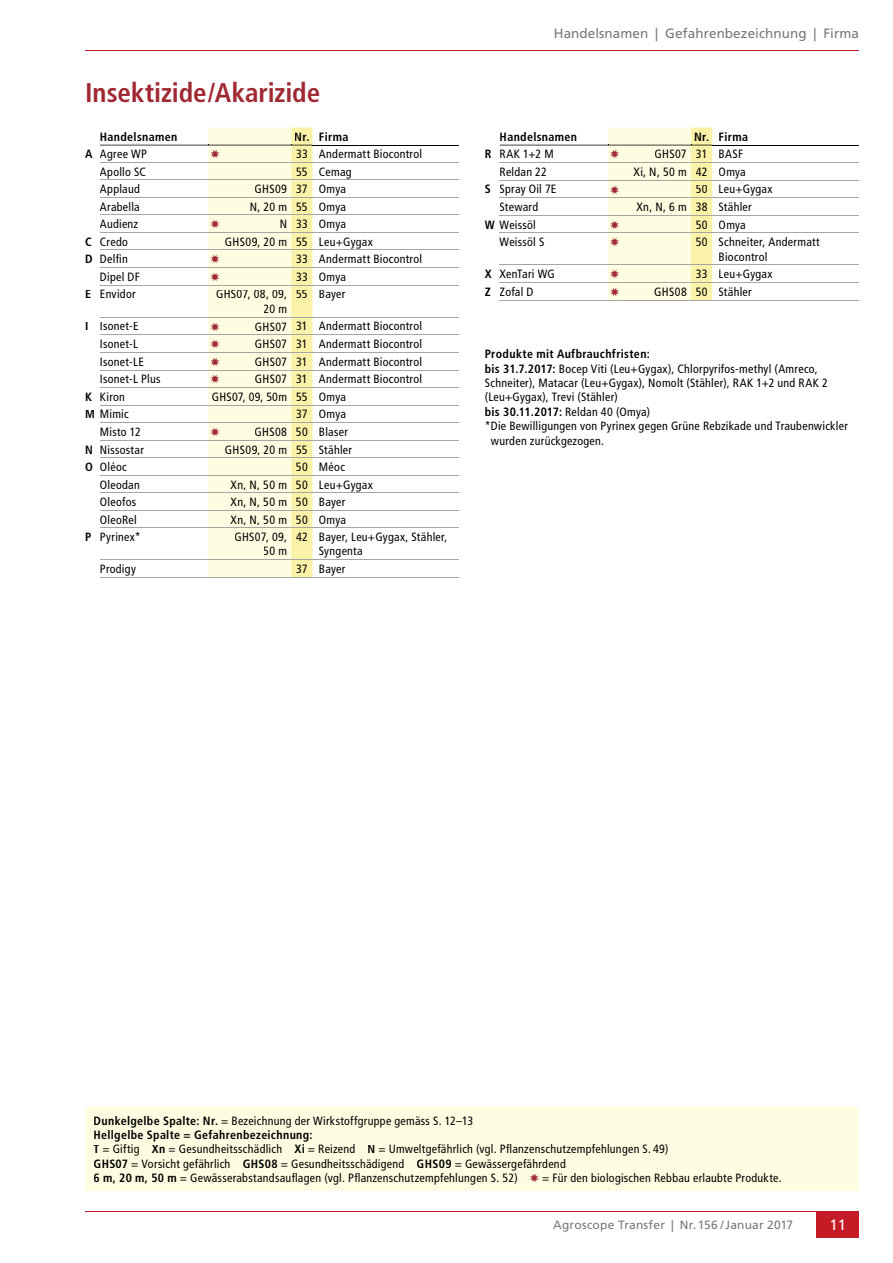
<style>
.page{position:relative;width:893px;height:1263px;background:#fff}
.page>*{position:absolute;margin:0;border:0;box-sizing:border-box;transform-origin:0 0}
.t1{font:700 condensed 27px "Frutiger LT";letter-spacing:-.005em;color:#a02833}
.t2{font:15px "Frutiger LT";color:#fff}
.t3{font:13.5px "Frutiger LT";letter-spacing:.005em;color:#787877}
.t4{font:condensed 12px/14.4px "Frutiger LT";letter-spacing:.02em;color:#000}
.t5{font:700 condensed 12px "Frutiger LT";letter-spacing:.03em;color:#000}
.t6{font:12px "Frutiger LT";letter-spacing:.015em;color:#787877}
.s1{font-weight:700}
.s2{font-weight:400}
.s3{color:#a02833}
</style>
<div class="page">
<hr style="left:85px;top:1211px;width:774px;height:1px;background:#c41c27">
<div style="left:816px;top:1212px;width:43px;height:25px;background:#c41c27"></div>
<hr style="left:85px;top:51px;width:774px;height:1px;background:#c41c27">
<hr style="left:313px;top:162px;width:146px;height:1px;background:#a5a5a4">
<hr style="left:313px;top:145px;width:146px;height:1px;background:#000">
<hr style="left:313px;top:527px;width:146px;height:1px;background:#a5a5a4">
<hr style="left:313px;top:559px;width:146px;height:1px;background:#a5a5a4">
<hr style="left:313px;top:577px;width:146px;height:1px;background:#a5a5a4">
<hr style="left:313px;top:179px;width:146px;height:1px;background:#a5a5a4">
<hr style="left:313px;top:197px;width:146px;height:1px;background:#a5a5a4">
<hr style="left:313px;top:214px;width:146px;height:1px;background:#a5a5a4">
<hr style="left:313px;top:232px;width:146px;height:1px;background:#a5a5a4">
<hr style="left:313px;top:250px;width:146px;height:1px;background:#a5a5a4">
<hr style="left:313px;top:267px;width:146px;height:1px;background:#a5a5a4">
<hr style="left:313px;top:285px;width:146px;height:1px;background:#a5a5a4">
<hr style="left:313px;top:317px;width:146px;height:1px;background:#a5a5a4">
<hr style="left:313px;top:334px;width:146px;height:1px;background:#a5a5a4">
<hr style="left:313px;top:352px;width:146px;height:1px;background:#a5a5a4">
<hr style="left:313px;top:370px;width:146px;height:1px;background:#a5a5a4">
<hr style="left:313px;top:387px;width:146px;height:1px;background:#a5a5a4">
<hr style="left:313px;top:405px;width:146px;height:1px;background:#a5a5a4">
<hr style="left:313px;top:422px;width:146px;height:1px;background:#a5a5a4">
<hr style="left:313px;top:440px;width:146px;height:1px;background:#a5a5a4">
<hr style="left:313px;top:457px;width:146px;height:1px;background:#a5a5a4">
<hr style="left:313px;top:475px;width:146px;height:1px;background:#a5a5a4">
<hr style="left:313px;top:492px;width:146px;height:1px;background:#a5a5a4">
<hr style="left:313px;top:510px;width:146px;height:1px;background:#a5a5a4">
<hr style="left:712px;top:145px;width:147px;height:1px;background:#000">
<hr style="left:712px;top:162px;width:147px;height:1px;background:#a5a5a4">
<hr style="left:712px;top:180px;width:147px;height:1px;background:#a5a5a4">
<hr style="left:712px;top:197px;width:147px;height:1px;background:#a5a5a4">
<hr style="left:712px;top:215px;width:147px;height:1px;background:#a5a5a4">
<hr style="left:712px;top:233px;width:147px;height:1px;background:#a5a5a4">
<hr style="left:712px;top:264px;width:147px;height:1px;background:#a5a5a4">
<hr style="left:712px;top:282px;width:147px;height:1px;background:#a5a5a4">
<hr style="left:712px;top:300px;width:147px;height:1px;background:#a5a5a4">
<div style="left:85px;top:1107px;width:774px;height:84px;background:#fefde1"></div>
<svg style="left:100px;top:128px;width:213px;height:450px"></svg>
<svg style="left:500px;top:128px;width:212px;height:173px"></svg>
<h1 class="t1" style="left:85px;top:77px;width:237px">Insektizide/Akarizide</h1>
<p class="t5" style="left:100px;top:130px;width:79px">Handelsnamen</p>
<p class="t5" style="left:294px;top:130px;width:56px">Nr. Firma</p>
<p class="t4" style="left:85px;top:147px;width:63px"><span class="s1">A</span> Agree WP</p>
<p class="t4" style="left:296px;top:147px;width:128px">33 Andermatt Biocontrol</p>
<p class="t4" style="left:100px;top:164px;width:48px">Apollo SC</p>
<p class="t4" style="left:296px;top:164px;width:57px">55 Cemag</p>
<p class="t4" style="left:100px;top:182px;width:41px">Applaud</p>
<p class="t4" style="left:255px;top:182px;width:93px">GHS09 37 Omya</p>
<p class="t4" style="left:100px;top:199px;width:41px">Arabella</p>
<p class="t4" style="left:250px;top:199px;width:98px">N, 20 m 55 Omya</p>
<p class="t4" style="left:100px;top:217px;width:40px">Audienz</p>
<p class="t4" style="left:280px;top:217px;width:68px">N 33 Omya</p>
<p class="t4" style="left:85px;top:234px;width:44px"><span class="s1">C</span> Credo</p>
<p class="t4" style="left:225px;top:234px;width:149px">GHS09, 20 m 55 Leu+Gygax</p>
<p class="t4" style="left:85px;top:252px;width:44px"><span class="s1">D</span> Delfin</p>
<p class="t4" style="left:296px;top:252px;width:128px">33 Andermatt Biocontrol</p>
<p class="t4" style="left:100px;top:270px;width:41px">Dipel DF</p>
<p class="t4" style="left:296px;top:270px;width:52px">33 Omya</p>
<p class="t4" style="left:85px;top:287px;width:52px"><span class="s1">E</span> Envidor</p>
<p class="t4" style="left:216px;top:287px;width:72px;text-align:right">GHS07, 08, 09,<br>20 m</p>
<p class="t4" style="left:296px;top:287px;width:51px">55 Bayer</p>
<p class="t4" style="left:85px;top:319px;width:55px"><span class="s1">I</span> Isonet-E</p>
<p class="t4" style="left:255px;top:319px;width:169px">GHS07 31 Andermatt Biocontrol</p>
<p class="t4" style="left:100px;top:337px;width:40px">Isonet-L</p>
<p class="t4" style="left:255px;top:337px;width:169px">GHS07 31 Andermatt Biocontrol</p>
<p class="t4" style="left:100px;top:354px;width:46px">Isonet-LE</p>
<p class="t4" style="left:255px;top:354px;width:169px">GHS07 31 Andermatt Biocontrol</p>
<p class="t4" style="left:100px;top:372px;width:62px">Isonet-L Plus</p>
<p class="t4" style="left:255px;top:372px;width:169px">GHS07 31 Andermatt Biocontrol</p>
<p class="t4" style="left:85px;top:390px;width:42px"><span class="s1">K</span> Kiron</p>
<p class="t4" style="left:212px;top:390px;width:136px">GHS07, 09, 50m 55 Omya</p>
<p class="t4" style="left:85px;top:407px;width:45px"><span class="s1">M</span> Mimic</p>
<p class="t4" style="left:296px;top:407px;width:51px">37 Omya</p>
<p class="t4" style="left:100px;top:425px;width:42px">Misto 12</p>
<p class="t4" style="left:255px;top:425px;width:95px">GHS08 50 Blaser</p>
<p class="t4" style="left:85px;top:442px;width:60px"><span class="s1">N</span> Nissostar</p>
<p class="t4" style="left:225px;top:442px;width:129px">GHS09, 20 m 55 Stähler</p>
<p class="t4" style="left:85px;top:460px;width:43px"><span class="s1">O</span> Oléoc</p>
<p class="t4" style="left:296px;top:460px;width:51px">50 Méoc</p>
<p class="t4" style="left:100px;top:477px;width:41px">Oleodan</p>
<p class="t4" style="left:231px;top:477px;width:144px">Xn, N, 50 m 50 Leu+Gygax</p>
<p class="t4" style="left:100px;top:495px;width:38px">Oleofos</p>
<p class="t4" style="left:231px;top:495px;width:116px">Xn, N, 50 m 50 Bayer</p>
<p class="t4" style="left:100px;top:512px;width:38px">OleoRel</p>
<p class="t4" style="left:231px;top:512px;width:117px">Xn, N, 50 m 50 Omya</p>
<p class="t4" style="left:85px;top:530px;width:57px"><span class="s1">P</span> Pyrinex*</p>
<p class="t4" style="left:234px;top:530px;width:54px;text-align:right">GHS07, 09,<br>50 m</p>
<p class="t4" style="left:319px;top:530px;width:130px;text-indent:-23px">42 Bayer, Leu+Gygax, Stähler,<br>Syngenta</p>
<p class="t4" style="left:100px;top:562px;width:38px">Prodigy</p>
<p class="t4" style="left:296px;top:562px;width:51px">37 Bayer</p>
<p class="t3" style="left:554px;top:25px;width:307px">Handelsnamen | Gefahrenbezeichnung | Firma</p>
<p class="t5" style="left:500px;top:130px;width:79px">Handelsnamen</p>
<p class="t5" style="left:694px;top:130px;width:56px">Nr. Firma</p>
<p class="t4" style="left:485px;top:147px;width:70px"><span class="s1">R</span> RAK 1+2 M</p>
<p class="t4" style="left:655px;top:147px;width:90px">GHS07 31 BASF</p>
<p class="t4" style="left:500px;top:165px;width:49px">Reldan 22</p>
<p class="t4" style="left:633px;top:165px;width:114px">Xi, N, 50 m 42 Omya</p>
<p class="t4" style="left:485px;top:182px;width:73px"><span class="s1">S</span> Spray Oil 7E</p>
<p class="t4" style="left:696px;top:182px;width:78px">50 Leu+Gygax</p>
<p class="t4" style="left:500px;top:200px;width:40px">Steward</p>
<p class="t4" style="left:636px;top:200px;width:117px">Xn, N, 6 m 38 Stähler</p>
<p class="t4" style="left:485px;top:217px;width:53px"><span class="s1">W</span> Weissöl</p>
<p class="t4" style="left:696px;top:217px;width:52px">50 Omya</p>
<p class="t4" style="left:500px;top:235px;width:46px">Weissöl S</p>
<p class="t4" style="left:719px;top:235px;width:103px;text-indent:-23px">50 Schneiter, Andermatt<br>Biocontrol</p>
<p class="t4" style="left:485px;top:267px;width:72px"><span class="s1">X</span> XenTari WG</p>
<p class="t4" style="left:696px;top:267px;width:78px">33 Leu+Gygax</p>
<p class="t4" style="left:485px;top:284px;width:50px"><span class="s1">Z</span> Zofal D</p>
<p class="t4" style="left:654px;top:284px;width:99px">GHS08 50 Stähler</p>
<p class="t5" style="left:485px;top:347px;width:167px">Produkte mit Aufbrauchfristen:</p>
<p class="t4" style="left:485px;top:361px;width:335px"><span class="s1">bis 31.7.2017:</span> Bocep Viti (Leu+Gygax), Chlorpyrifos-methyl (Amreco,</p>
<p class="t4" style="left:485px;top:376px;width:345px">Schneiter), Matacar (Leu+Gygax), Nomolt (Stähler), RAK 1+2 und RAK 2</p>
<p class="t4" style="left:485px;top:390px;width:134px">(Leu+Gygax), Trevi (Stähler)</p>
<p class="t5" style="left:485px;top:404px;width:167px">bis 30.11.2017: <span class="s2">Reldan 40 (Omya)</span></p>
<p class="t4" style="left:485px;top:419px;width:365px">* Die Bewilligungen von Pyrinex gegen Grüne Rebzikade und Traubenwickler</p>
<p class="t4" style="left:491px;top:433px;width:115px">wurden zurückgezogen.</p>
<p class="t4" style="left:94px;top:1113px;width:689px"><span class="s1">Dunkelgelbe Spalte: Nr.</span> = Bezeichnung der Wirkstoffgruppe gemäss S. 12–13<br><span class="s1">Hellgelbe Spalte = Gefahrenbezeichnung:<br>T</span> = Giftig <span class="s1">Xn</span> = Gesundheitsschädlich <span class="s1">Xi</span> = Reizend <span class="s1">N</span> = Umweltgefährlich (vgl. Pflanzenschutzempfehlungen S. 49)<br><span class="s1">GHS07</span> = Vorsicht gefährlich <span class="s1">GHS08</span> = Gesundheitsschädigend <span class="s1">GHS09</span> = Gewässergefährdend<br><span class="s1">6 m, 20 m, 50 m</span> = Gewässerabstandsauflagen (vgl. Pflanzenschutzempfehlungen S. 52) <span class="s3">✸</span> = Für den biologischen Rebbau erlaubte Produkte.</p>
<p class="t6" style="left:553px;top:1218px;width:241px">Agroscope Transfer | Nr. 156 / Januar 2017</p>
<p class="t2" style="left:829px;top:1216px;width:18px">11</p>
</div>
